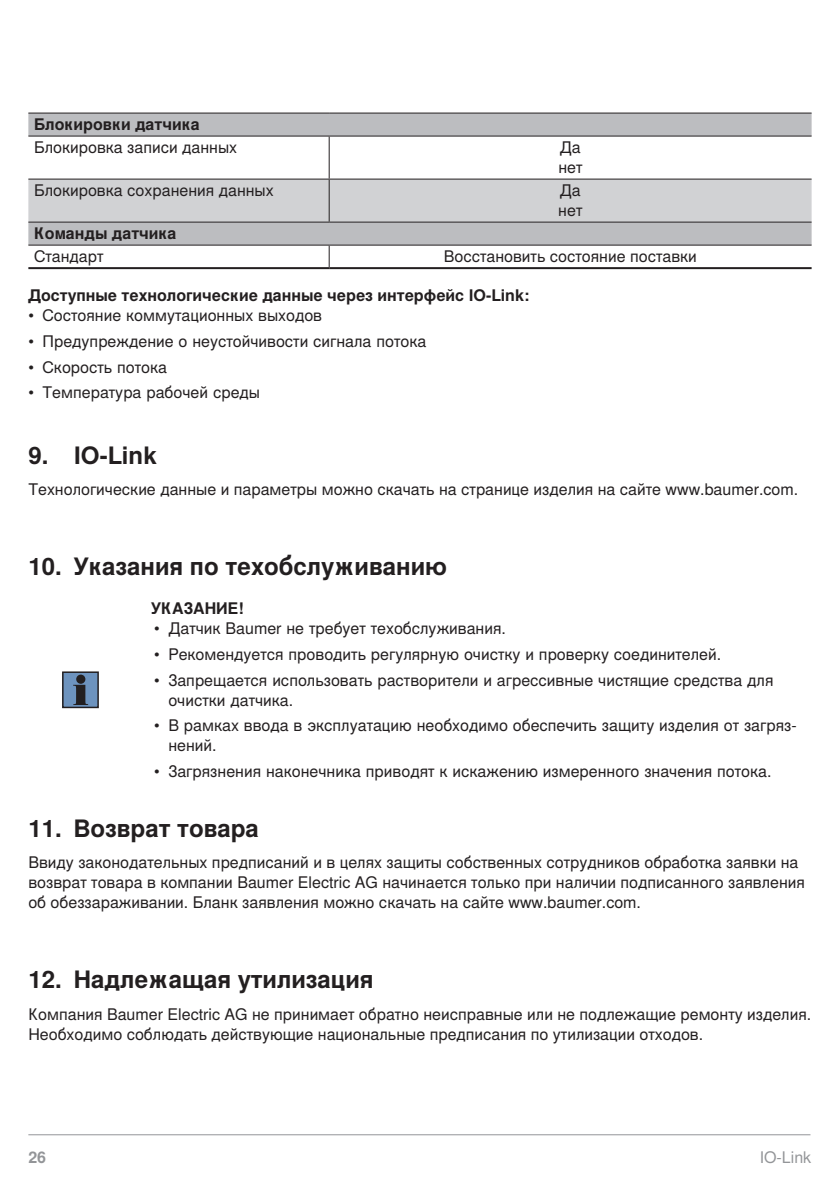
<style>
.page{position:relative;width:840px;height:1191px;background:#fff}
.page>*{position:absolute;margin:0;border:0;box-sizing:border-box;transform-origin:0 0}
.t1{font:700 24px "Nimbus Sans Global";color:#231f20}
.t2{font:16px/20px "Nimbus Sans Global";color:#231f20}
.t3{font:700 16px "Nimbus Sans Global";color:#231f20}
.t4{font:16px "Nimbus Sans Global";color:#939598}
.t5{font:700 16px "Nimbus Sans Global";color:#939598}
</style>
<div class="page">
<hr style="left:28px;top:1134px;width:782px;height:1px;background:#939598">
<div style="left:28px;top:114px;width:783px;height:22px;background:#bcbdc0"></div>
<svg style="left:28px;top:137px;width:783px;height:130px"></svg>
<div style="left:28px;top:180px;width:783px;height:42px;background:#d1d2d4"></div>
<hr style="left:28px;top:267px;width:301px;height:2px;background:#231f20">
<hr style="left:329px;top:267px;width:482px;height:2px;background:#231f20">
<hr style="left:28px;top:113px;width:301px;height:1px;background:#231f20">
<hr style="left:329px;top:113px;width:482px;height:1px;background:#231f20">
<hr style="left:28px;top:136px;width:301px;height:1px;background:#231f20">
<hr style="left:329px;top:136px;width:482px;height:1px;background:#231f20">
<hr style="left:328px;top:137px;width:1px;height:42px;background:#231f20">
<hr style="left:28px;top:179px;width:301px;height:1px;background:#231f20">
<hr style="left:329px;top:179px;width:482px;height:1px;background:#231f20">
<hr style="left:328px;top:180px;width:1px;height:42px;background:#231f20">
<hr style="left:28px;top:222px;width:301px;height:1px;background:#231f20">
<hr style="left:329px;top:222px;width:482px;height:1px;background:#231f20">
<hr style="left:28px;top:245px;width:301px;height:1px;background:#231f20">
<hr style="left:329px;top:245px;width:482px;height:1px;background:#231f20">
<svg style="left:328px;top:246px;width:1px;height:21px"></svg>
<div style="left:63px;top:672px;width:35px;height:35px;background:#6d93be"></div>
<div style="left:62px;top:671px;width:37px;height:37px;border:2px solid #231f20"></div>
<svg style="left:73px;top:685px;width:15px;height:20px"></svg>
<div style="left:76px;top:674px;width:9px;height:10px;background:#231f20;border-radius:50%"></div>
<p class="t3" style="left:34px;top:115px;width:167px">Блокировки датчика</p>
<p class="t2" style="left:34px;top:138px;width:204px">Блокировка записи данных</p>
<p class="t2" style="left:558px;top:138px;width:26px">Да нет</p>
<p class="t2" style="left:34px;top:181px;width:241px">Блокировка сохранения данных</p>
<p class="t2" style="left:558px;top:181px;width:26px">Да нет</p>
<p class="t3" style="left:34px;top:225px;width:144px">Команды датчика</p>
<p class="t2" style="left:34px;top:247px;width:71px">Стандарт</p>
<p class="t2" style="left:443px;top:247px;width:254px">Восстановить состояние поставки</p>
<p class="t3" style="left:28px;top:286px;width:502px">Доступные технологические данные через интерфейс IO-Link:</p>
<p class="t2" style="left:28px;top:306px;width:295px">• Состояние коммутационных выходов</p>
<p class="t2" style="left:28px;top:331px;width:399px">• Предупреждение о неустойчивости сигнала потока</p>
<p class="t2" style="left:28px;top:357px;width:140px">• Скорость потока</p>
<p class="t2" style="left:28px;top:383px;width:233px">• Температура рабочей среды</p>
<h1 class="t1" style="left:28px;top:441px;width:130px">9. IO-Link</h1>
<p class="t2" style="left:28px;top:480px;width:770px">Технологические данные и параметры можно скачать на странице изделия на сайте www.baumer.com.</p>
<h1 class="t1" style="left:28px;top:553px;width:420px">10. Указания по техобслуживанию</h1>
<p class="t3" style="left:151px;top:599px;width:94px">УКАЗАНИЕ!</p>
<p class="t2" style="left:154px;top:619px;width:353px">• Датчик Baumer не требует техобслуживания.</p>
<p class="t2" style="left:154px;top:644px;width:568px">• Рекомендуется проводить регулярную очистку и проверку соединителей.</p>
<p class="t2" style="left:168px;top:670px;width:606px;text-indent:-14px">• Запрещается использовать растворители и агрессивные чистящие средства для очистки датчика.</p>
<p class="t2" style="left:168px;top:716px;width:629px;text-indent:-14px">• В рамках ввода в эксплуатацию необходимо обеспечить защиту изделия от загряз&shy;нений.</p>
<p class="t2" style="left:154px;top:761px;width:618px">• Загрязнения наконечника приводят к искажению измеренного значения потока.</p>
<h1 class="t1" style="left:28px;top:814px;width:232px">11. Возврат товара</h1>
<p class="t2" style="left:28px;top:853px;width:777px">Ввиду законодательных предписаний и в целях защиты собственных сотрудников обработка заявки на возврат товара в компании Baumer Electric AG начинается только при наличии подписанного заявления об обеззараживании. Бланк заявления можно скачать на сайте www.baumer.com.</p>
<h1 class="t1" style="left:28px;top:966px;width:346px">12. Надлежащая утилизация</h1>
<p class="t2" style="left:28px;top:1004px;width:784px">Компания Baumer Electric AG не принимает обратно неисправные или не подлежащие ремонту изделия.<br>Необходимо соблюдать действующие национальные предписания по утилизации отходов.</p>
<p class="t5" style="left:28px;top:1148px;width:19px">26</p>
<p class="t4" style="left:759px;top:1148px;width:53px">IO-Link</p>
</div>
